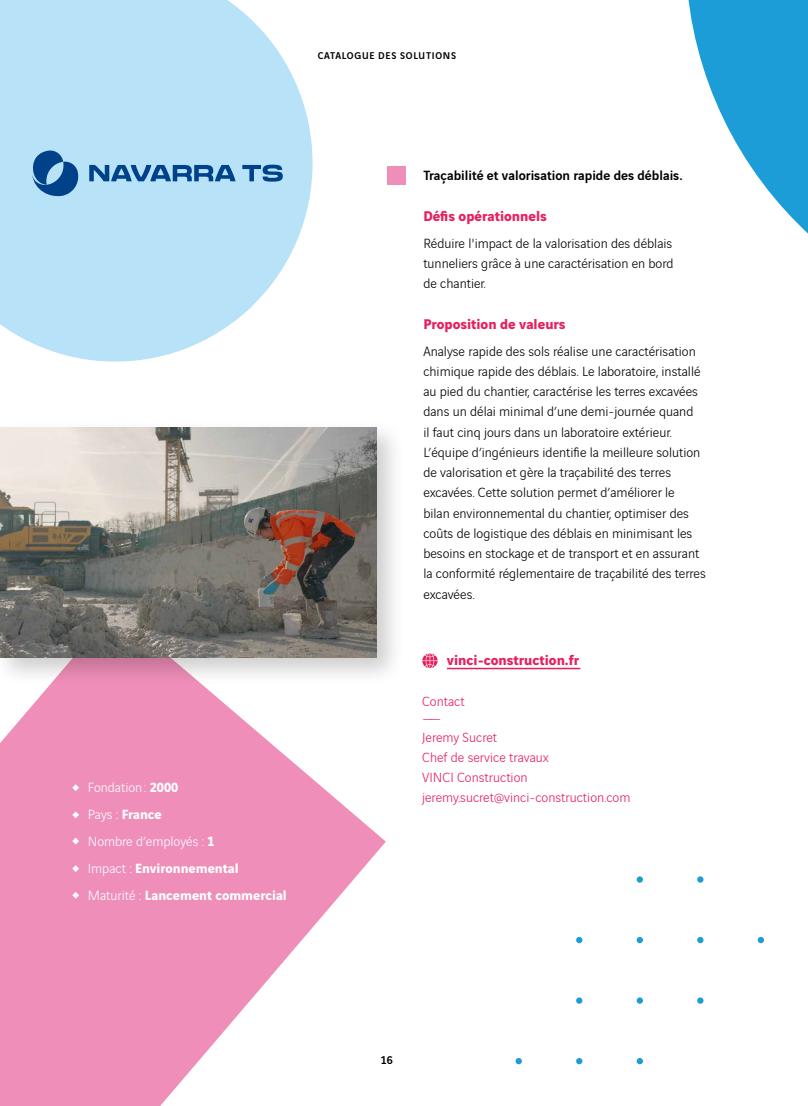
<style>
.page{position:relative;width:808px;height:1106px;background:#fff}
.page>*{position:absolute;margin:0;border:0;box-sizing:border-box;transform-origin:0 0}
.t1{font:700 15px "Vinci Sans";color:#e7205d}
.t2{font:300 14.25px/20.2px "Vinci Sans";color:#000;text-align:justify}
.t3{font:300 14.25px/18px "Vinci Sans";color:#e7205d}
.t4{font:300 14.25px/27px "Vinci Sans";color:#fff}
.t5{font:500 14.25px "Vinci Sans";color:#000}
.t6{font:500 12px "Vinci Sans";color:#000}
.t7{font:500 10.5px "Vinci Sans";letter-spacing:.07em;color:#000}
.s1{font-weight:700}
</style>
<div class="page">
<svg style="left:0;top:687px;width:386px;height:419px;fill:#ef8eb8"></svg>
<div style="left:387px;top:166px;width:18px;height:18px;background:#ef8eb8"></div>
<svg style="left:72px;top:784px;width:7px;height:7px"></svg>
<svg style="left:72px;top:811px;width:7px;height:7px"></svg>
<svg style="left:72px;top:837px;width:7px;height:7px"></svg>
<svg style="left:72px;top:865px;width:7px;height:7px"></svg>
<svg style="left:72px;top:892px;width:7px;height:6px"></svg>
<svg style="left:758px;top:937px;width:6px;height:6px"></svg>
<svg style="left:697px;top:876px;width:6px;height:6px"></svg>
<svg style="left:697px;top:937px;width:6px;height:6px"></svg>
<svg style="left:697px;top:997px;width:6px;height:6px"></svg>
<svg style="left:637px;top:876px;width:6px;height:6px"></svg>
<svg style="left:637px;top:937px;width:6px;height:6px"></svg>
<svg style="left:637px;top:997px;width:6px;height:6px"></svg>
<svg style="left:637px;top:1058px;width:6px;height:6px"></svg>
<svg style="left:576px;top:937px;width:6px;height:6px"></svg>
<svg style="left:576px;top:997px;width:6px;height:6px"></svg>
<svg style="left:576px;top:1058px;width:6px;height:6px"></svg>
<div style="left:515px;top:1058px;width:7px;height:6px;background:#1d9dd8;border-radius:50%"></div>
<svg style="left:688px;top:0;width:120px;height:234px;fill:#1d9dd8"></svg>
<div style="left:0;top:419px;width:406px;height:268px;background:#000;opacity:.2"></div>
<img style="left:0;top:427px;width:377px;height:230px">
<hr style="left:447px;top:667px;width:133px;height:2px;background:#e7205d">
<svg style="left:422px;top:653px;width:16px;height:15px"></svg>
<svg style="left:0;top:0;width:313px;height:361px;background:#c0e5f8"></svg>
<svg style="left:89px;top:165px;width:146px;height:16px;background:#4b84b6"></svg>
<svg style="left:242px;top:165px;width:41px;height:17px"></svg>
<svg style="left:29px;top:150px;width:51px;height:47px;background:#538bbb"></svg>
<p class="t7" style="left:318px;top:48px;width:140px">CATALOGUE DES SOLUTIONS</p>
<p class="t4" style="left:88px;top:772px;width:201px">Fondation : <span class="s1">2000<br></span>Pays : <span class="s1">France<br></span>Nombre d’employés : <span class="s1">1<br></span>Impact : <span class="s1">Environnemental<br></span>Maturité : <span class="s1">Lancement commercial</span></p>
<p class="t5" style="left:423px;top:164px;width:261px">Traçabilité et valorisation rapide des déblais.</p>
<p class="t1" style="left:423px;top:204px;width:125px">Défis opérationnels</p>
<p class="t2" style="left:423px;top:232px;width:252px">Réduire l'impact de la valorisation des déblais tunneliers grâce à une caractérisation en bord de chantier.</p>
<p class="t1" style="left:423px;top:312px;width:144px">Proposition de valeurs</p>
<p class="t2" style="left:423px;top:340px;width:284px;text-align:left">Analyse rapide des sols réalise une caractérisation chimique rapide des déblais. Le laboratoire, installé au pied du chantier, caractérise les terres excavées dans un délai minimal d’une demi-journée quand<br>il faut cinq jours dans un laboratoire extérieur.<br>L’équipe d’ingénieurs identifie la meilleure solution de valorisation et gère la traçabilité des terres excavées. Cette solution permet d’améliorer le<br>bilan environnemental du chantier, optimiser des coûts de logistique des déblais en minimisant les besoins en stockage et de transport et en assurant la conformité réglementaire de traçabilité des terres excavées.</p>
<p class="t1" style="left:447px;top:648px;width:134px">vinci-construction.fr</p>
<p class="t3" style="left:422px;top:690px;width:77px">Contact<br>——<br>Jeremy Sucret</p>
<p class="t3" style="left:422px;top:746px;width:210px;line-height:20.2px">Chef de service travaux<br>VINCI Construction jeremy.sucret@vinci-construction.com</p>
<p class="t6" style="left:381px;top:1051px;width:14px">16</p>
</div>
